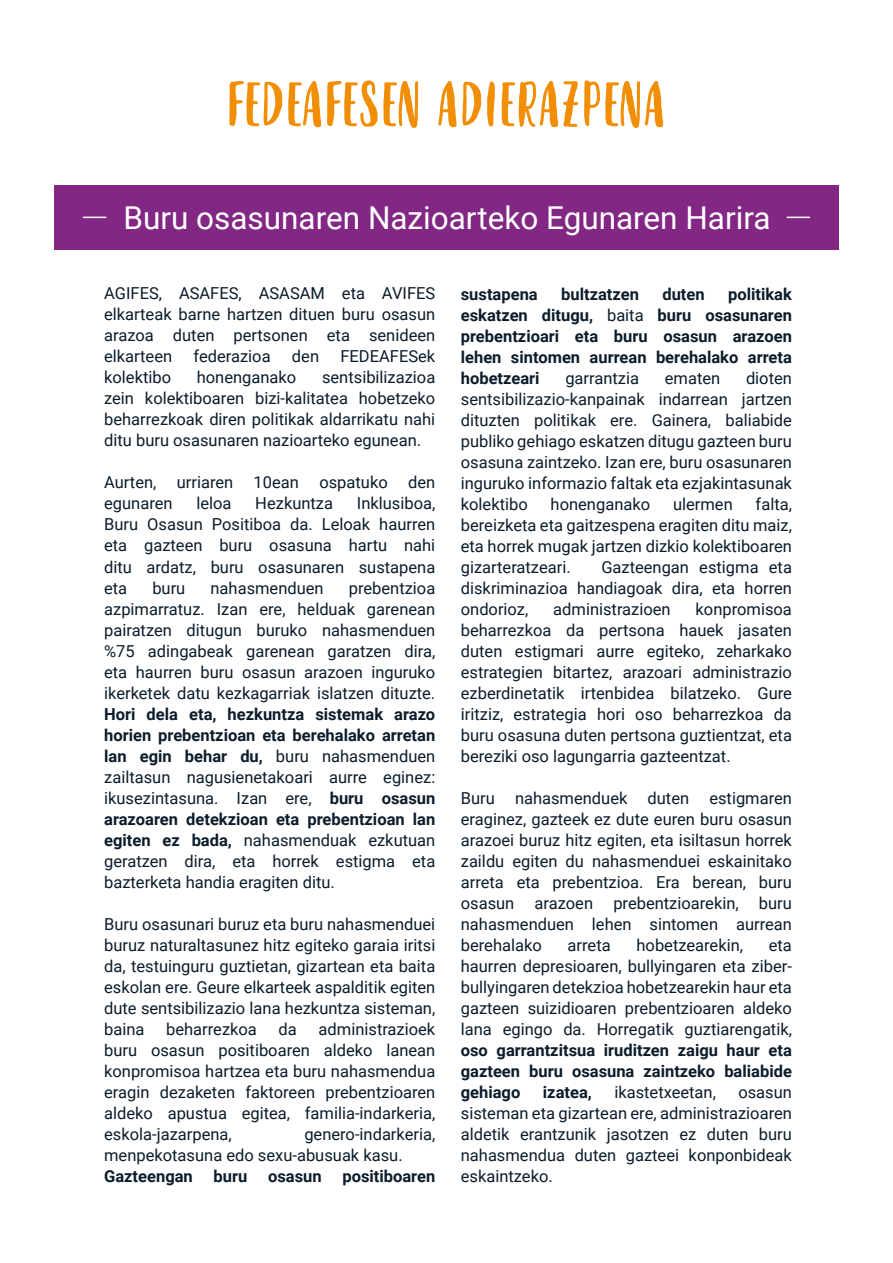
<style>
.page{position:relative;width:893px;height:1263px;background:#fff}
.page>*{position:absolute;margin:0;border:0;box-sizing:border-box;transform-origin:0 0}
.t1{font:62.25px "Molleat";color:#f18e04}
.t2{font:31.5px "Roboto";color:#fff}
.t3{font:16.5px/21px "Roboto";color:#0c1c2b;text-align:justify}
.t4{font:700 16.5px/21px "Roboto";color:#0c1c2b;text-align:justify}
.s1{font-weight:700}
.s2{font-weight:400}
</style>
<div class="page">
<div style="left:54px;top:185px;width:785px;height:65px;background:#832785"></div>
<svg style="left:83px;top:217px;width:23px;height:1px"></svg>
<svg style="left:787px;top:217px;width:23px;height:1px"></svg>
<h1 class="t1" style="left:227px;top:69px;width:441px">FEDEAFESEN ADIERAZPENA</h1>
<h2 class="t2" style="left:123px;top:196px;width:649px">Buru osasunaren Nazioarteko Egunaren Harira</h2>
<p class="t3" style="left:104px;top:282px;width:333px">AGIFES, ASAFES, ASASAM eta AVIFES elkarteak barne hartzen dituen buru osasun arazoa duten pertsonen eta senideen elkarteen</p>
<p class="t3" style="left:194px;top:345px;width:79px">federazioa</p>
<p class="t3" style="left:292px;top:345px;width:29px">den</p>
<p class="t3" style="left:340px;top:345px;width:96px">FEDEAFESek</p>
<p class="t3" style="left:104px;top:366px;width:333px;text-indent:218px">sentsibilizazioa zein kolektiboaren bizi-kalitatea hobetzeko beharrezkoak diren politikak aldarrikatu nahi ditu buru osasunaren nazioarteko egunean.</p>
<p class="t3" style="left:104px;top:471px;width:333px">Aurten, urriaren 10ean ospatuko den egunaren</p>
<p class="t3" style="left:104px;top:366px;width:68px">kolektibo</p>
<p class="t3" style="left:197px;top:366px;width:101px">honenganako</p>
<p class="t3" style="left:104px;top:492px;width:333px;text-indent:253px">Inklusiboa, Buru Osasun Positiboa da. Leloak haurren eta gazteen buru osasuna hartu nahi ditu ardatz, buru osasunaren sustapena eta</p>
<p class="t3" style="left:196px;top:492px;width:37px">leloa</p>
<p class="t3" style="left:255px;top:492px;width:79px">Hezkuntza</p>
<p class="t3" style="left:104px;top:576px;width:333px;text-indent:245px">prebentzioa azpimarratuz. Izan ere, helduak garenean pairatzen ditugun buruko nahasmenduen %75 adingabeak garenean garatzen dira, eta haurren buru osasun arazoen inguruko ikerketek datu kezkagarriak islatzen dituzte.</p>
<p class="t3" style="left:104px;top:702px;width:333px"><span class="s1">Hori dela eta, hezkuntza sistemak arazo horien prebentzioan eta berehalako arretan lan egin behar du,</span> buru nahasmenduen zailtasun nagusienetakoari aurre eginez: ikusezintasuna. Izan ere, <span class="s1">buru osasun arazoaren detekzioan eta prebentzioan lan egiten ez bada,</span> nahasmenduak ezkutuan geratzen dira, eta horrek estigma eta bazterketa handia eragiten ditu.</p>
<p class="t3" style="left:104px;top:913px;width:333px">Buru osasunari buruz eta buru nahasmenduei buruz naturaltasunez hitz egiteko garaia iritsi da, testuinguru guztietan, gizartean eta baita eskolan ere. Geure elkarteek aspalditik egiten dute sentsibilizazio lana hezkuntza sisteman, baina</p>
<p class="t3" style="left:152px;top:576px;width:35px">buru</p>
<p class="t3" style="left:210px;top:576px;width:115px">nahasmenduen</p>
<p class="t3" style="left:104px;top:1018px;width:333px;text-indent:214px">administrazioek buru osasun positiboaren aldeko lanean konpromisoa hartzea eta buru nahasmendua eragin dezaketen faktoreen prebentzioaren aldeko apustua egitea, familia-indarkeria, eskola-jazarpena,</p>
<p class="t3" style="left:166px;top:1018px;width:92px">beharrezkoa</p>
<p class="t3" style="left:279px;top:1018px;width:20px">da</p>
<p class="t3" style="left:104px;top:1123px;width:333px;text-indent:200px">genero-indarkeria, menpekotasuna edo sexu-abusuak kasu.</p>
<p class="t4" style="left:104px;top:1165px;width:90px">Gazteengan</p>
<p class="t4" style="left:214px;top:1165px;width:35px">buru</p>
<p class="t4" style="left:268px;top:1165px;width:55px">osasun</p>
<p class="t4" style="left:342px;top:1165px;width:94px">positiboaren</p>
<p class="t4" style="left:461px;top:283px;width:78px">sustapena</p>
<p class="t4" style="left:561px;top:283px;width:79px">bultzatzen</p>
<p class="t4" style="left:662px;top:283px;width:44px">duten</p>
<p class="t4" style="left:461px;top:283px;width:333px;text-indent:267px">politikak eskatzen ditugu, <span class="s2">baita</span> buru osasunaren prebentzioari eta buru osasun arazoen lehen sintomen aurrean berehalako arreta hobetzeari</p>
<p class="t3" style="left:461px;top:367px;width:333px;text-indent:285px">dioten sentsibilizazio-kanpainak indarrean jartzen dituzten politikak ere. Gainera, baliabide publiko gehiago eskatzen ditugu gazteen buru osasuna zaintzeko. Izan ere, buru osasunaren inguruko informazio faltak eta ezjakintasunak kolektibo</p>
<p class="t3" style="left:565px;top:367px;width:75px">garrantzia</p>
<p class="t3" style="left:665px;top:367px;width:57px">ematen</p>
<p class="t3" style="left:461px;top:493px;width:333px;text-indent:295px">falta, bereizketa eta gaitzespena eragiten ditu maiz, eta horrek mugak jartzen dizkio kolektiboaren gizarteratzeari.</p>
<p class="t3" style="left:551px;top:493px;width:101px">honenganako</p>
<p class="t3" style="left:673px;top:493px;width:61px">ulermen</p>
<p class="t3" style="left:461px;top:556px;width:333px;text-indent:141px">Gazteengan estigma eta diskriminazioa handiagoak dira, eta horren ondorioz,</p>
<p class="t3" style="left:461px;top:598px;width:333px;text-indent:235px">konpromisoa beharrezkoa da pertsona hauek jasaten duten estigmari aurre egiteko, zeharkako estrategien bitartez, arazoari administrazio ezberdinetatik irtenbidea bilatzeko. Gure iritziz, estrategia hori oso beharrezkoa da buru osasuna duten pertsona guztientzat, eta bereziki oso lagungarria gazteentzat.</p>
<p class="t3" style="left:461px;top:787px;width:333px">Buru nahasmenduek duten estigmaren eraginez, gazteek ez dute euren buru osasun arazoei buruz hitz egiten, eta isiltasun horrek zaildu egiten du nahasmenduei eskainitako arreta eta prebentzioa. Era berean, buru osasun arazoen prebentzioarekin, buru nahasmenduen lehen sintomen aurrean berehalako</p>
<p class="t3" style="left:553px;top:598px;width:119px">administrazioen</p>
<p class="t3" style="left:568px;top:934px;width:45px">arreta</p>
<p class="t3" style="left:636px;top:934px;width:108px">hobetzearekin,</p>
<p class="t3" style="left:461px;top:934px;width:333px;text-indent:308px">eta haurren depresioaren, bullyingaren eta ziber&shy;bullyingaren detekzioa hobetzearekin haur eta gazteen suizidioaren prebentzioaren aldeko lana egingo da. Horregatik guztiarengatik,</p>
<p class="t4" style="left:461px;top:1039px;width:333px">oso garrantzitsua iruditzen zaigu haur eta gazteen buru osasuna zaintzeko baliabide gehiago</p>
<p class="t4" style="left:543px;top:1081px;width:50px">izatea,</p>
<p class="t3" style="left:614px;top:1081px;width:103px">ikastetxeetan,</p>
<p class="t3" style="left:461px;top:1081px;width:333px;text-indent:278px">osasun sisteman eta gizartean ere, administrazioaren aldetik erantzunik jasotzen ez duten buru nahasmendua duten gazteei konponbideak eskaintzeko.</p>
</div>
